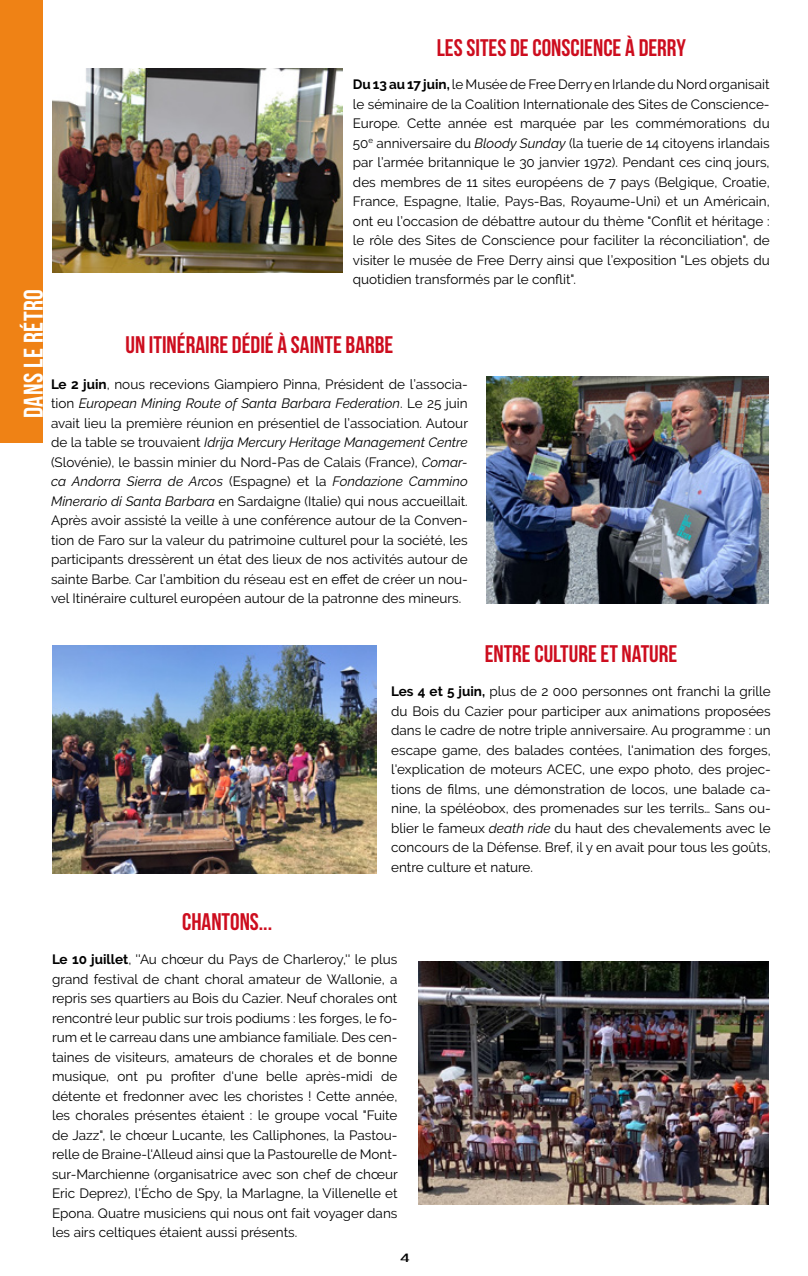
<style>
.page{position:relative;width:808px;height:1276px;background:#fff}
.page>*{position:absolute;margin:0;border:0;box-sizing:border-box;transform-origin:0 0}
.t1{font:700 27px "Bebas Neue";letter-spacing:.02em;color:#fff}
.t2{font:700 24px "Bebas Neue";color:#cd0d1e}
.t3{font:13.5px/19.5px "Raleway";color:#000;text-align:justify}
.t4{font:12px "Bebas Neue";color:#000;scale:2 1}
.s1{font-weight:700}
.s2{font-style:italic}
</style>
<div class="page">
<img style="left:486px;top:377px;width:282px;height:226px">
<img style="left:52px;top:69px;width:290px;height:204px">
<img style="left:52px;top:645px;width:324px;height:228px">
<img style="left:419px;top:961px;width:350px;height:243px">
<div style="left:0;top:0;width:43px;height:442px;background:#ef8215"></div>
<h1 class="t1" style="left:19px;top:418px;width:131px;rotate:-90deg">DANS LE RÉTRO</h1>
<h2 class="t2" style="left:437px;top:35px;width:250px">LES SITES DE CONSCIENCE À DERRY</h2>
<p class="t3" style="left:353px;top:74px;width:418px"><span class="s1">Du 13 au 17 juin,</span> le Musée de Free Derry en Irlande du Nord organisait le séminaire de la Coalition Internationale des Sites de Conscience-Europe. Cette année est marquée par les commémorations du 50<sup>e</sup> anniversaire du <span class="s2">Bloody Sunday</span> (la tuerie de 14 citoyens irlandais par l’armée britannique le 30 janvier 1972). Pendant ces cinq jours, des membres de 11 sites européens de 7 pays (Belgique, Croatie, France, Espagne, Italie, Pays-Bas, Royaume-Uni) et un Américain, ont eu l’occasion de débattre autour du thème "Conflit et héritage : le rôle des Sites de Conscience pour faciliter la réconciliation", de visiter le musée de Free Derry ainsi que l’exposition "Les objets du quotidien transformés par le conflit".</p>
<h2 class="t2" style="left:125px;top:331px;width:269px">UN ITINÉRAIRE DÉDIÉ À SAINTE BARBE</h2>
<p class="t3" style="left:51px;top:374px;width:418px"><span class="s1">Le 2 juin</span>, nous recevions Giampiero Pinna, Président de l’associa&shy;tion <span class="s2">European Mining Route of Santa Barbara Federation</span>. Le 25 juin avait lieu la première réunion en présentiel de l’association. Autour de la table se trouvaient <span class="s2">Idrija Mercury Heritage Management Centre </span>(Slovénie), le bassin minier du Nord-Pas de Calais (France), <span class="s2">Comar&shy;ca Andorra Sierra de Arcos</span> (Espagne) et la <span class="s2">Fondazione Cammino Minerario di Santa Barbara</span> en Sardaigne (Italie) qui nous accueillait.<br>Après avoir assisté la veille à une conférence autour de la Conven&shy;tion de Faro sur la valeur du patrimoine culturel pour la société, les participants dressèrent un état des lieux de nos activités autour de sainte Barbe. Car l’ambition du réseau est en effet de créer un nou&shy;vel Itinéraire culturel européen autour de la patronne des mineurs.</p>
<h2 class="t2" style="left:485px;top:640px;width:194px">ENTRE CULTURE ET NATURE</h2>
<p class="t3" style="left:391px;top:682px;width:381px"><span class="s1">Les 4 et 5 juin,</span> plus de 2 000 personnes ont franchi la grille du Bois du Cazier pour participer aux animations proposées dans le cadre de notre triple anniversaire. Au programme : un escape game, des balades contées, l'animation des forges, l'explication de moteurs ACEC, une expo photo, des projec&shy;tions de films, une démonstration de locos, une balade ca&shy;nine, la spéléobox, des promenades sur les terrils… Sans ou&shy;blier le fameux <span class="s2">death ride</span> du haut des chevalements avec le concours de la Défense. Bref, il y en avait pour tous les goûts, entre culture et nature.</p>
<h2 class="t2" style="left:182px;top:908px;width:92px">CHANTONS...</h2>
<p class="t3" style="left:52px;top:949px;width:347px"><span class="s1">Le 10 juillet</span>, ''Au chœur du Pays de Charleroy,'' le plus grand festival de chant choral amateur de Wallonie, a repris ses quartiers au Bois du Cazier. Neuf chorales ont rencontré leur public sur trois podiums : les forges, le fo&shy;rum et le carreau dans une ambiance familiale. Des cen&shy;taines de visiteurs, amateurs de chorales et de bonne musique, ont pu profiter d'une belle après-midi de détente et fredonner avec les choristes ! Cette année, les chorales présentes étaient : le groupe vocal "Fuite de Jazz", le chœur Lucante, les Calliphones, la Pastou&shy;relle de Braine-l'Alleud ainsi que la Pastourelle de Mont&shy;sur-Marchienne (organisatrice avec son chef de chœur Eric Deprez), l'Écho de Spy, la Marlagne, la Villenelle et Epona. Quatre musiciens qui nous ont fait voyager dans les airs celtiques étaient aussi présents.</p>
<p class="t4" style="left:400px;top:1251px;width:6px">4</p>
</div>
